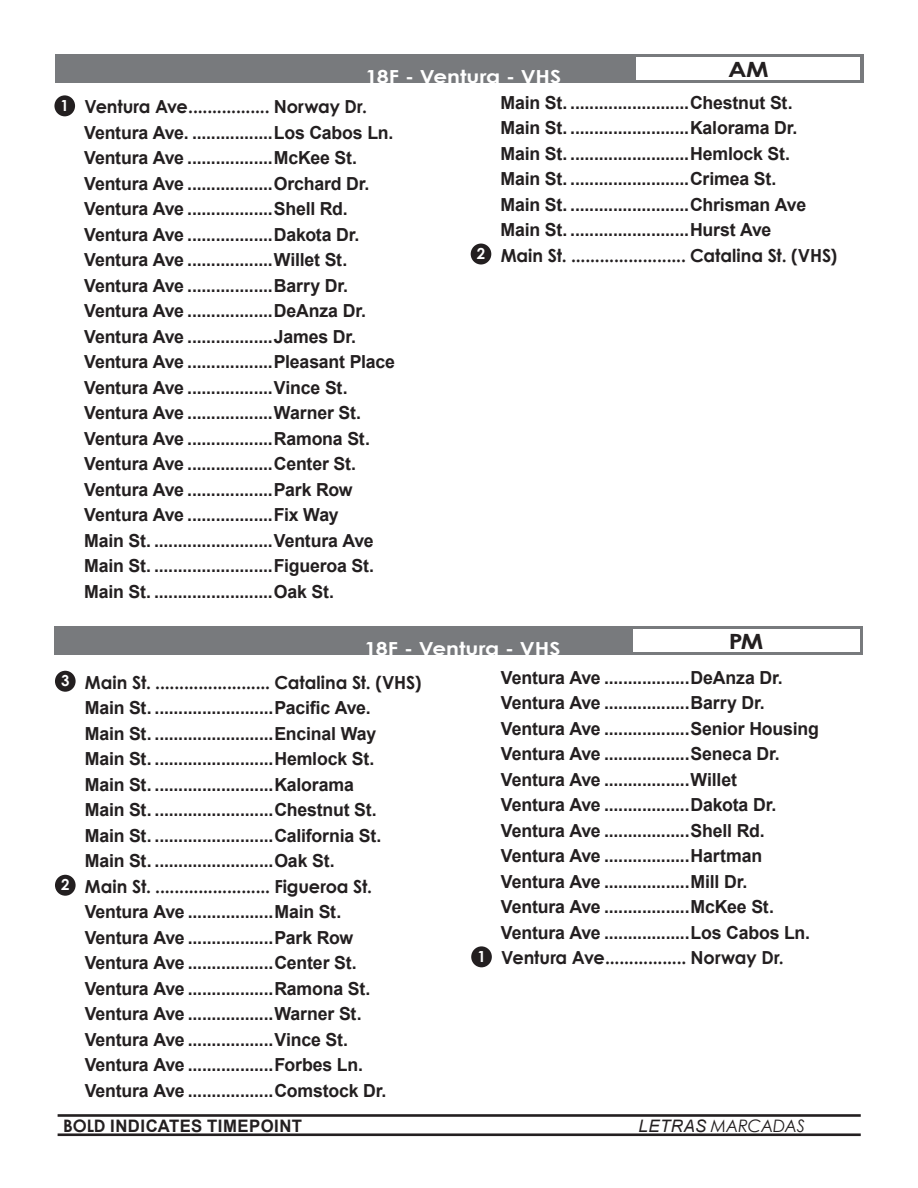
<style>
.page{position:relative;width:918px;height:1188px;background:#fff}
.page>*{position:absolute;margin:0;border:0;box-sizing:border-box;transform-origin:0 0}
.t1{font:700 21px "Century Gothic";color:#231f20;scale:1.19 1}
.Stop_List_Body{font:700 18px/25.5px "Arial";letter-spacing:-.01em;color:#231f20}
.Stop_List_Timepoints{font:700 18px "Century Gothic";letter-spacing:-.005em;color:#231f20}
.Route_Header{font:700 18px "Century Gothic";color:#fff;scale:1.19 1}
.Stop_List_Timepoint{font:700 17.25px "Arial";letter-spacing:.03em;color:#231f20}
.Stop_List_Timepoint-2{font:italic 17.25px "Century Gothic";letter-spacing:-.025em;color:#231f20}
.t2{font:700 15.3px "Century Gothic";color:#fff}
.s1{font-family:"Century Gothic"}
.s2{font-family:"Arial"}
</style>
<div class="page">
<hr style="left:58px;top:1114px;width:803px;height:3px;background:#231f20">
<hr style="left:58px;top:1133px;width:803px;height:3px;background:#231f20">
<div style="left:54px;top:95px;width:21px;height:21px;background:#231f20;border-radius:50%"></div>
<div style="left:471px;top:244px;width:20px;height:21px;background:#231f20;border-radius:50%"></div>
<div style="left:55px;top:55px;width:808px;height:28px;background:#787a7d"></div>
<div style="left:637px;top:58px;width:223px;height:22px;background:#fff"></div>
<div style="left:54px;top:627px;width:808px;height:28px;background:#787a7d"></div>
<div style="left:633px;top:630px;width:227px;height:22px;background:#fff"></div>
<div style="left:55px;top:671px;width:21px;height:21px;background:#231f20;border-radius:50%"></div>
<div style="left:55px;top:875px;width:21px;height:21px;background:#231f20;border-radius:50%"></div>
<div style="left:471px;top:946px;width:21px;height:21px;background:#231f20;border-radius:50%"></div>
<p class="Route_Header" style="left:366px;top:63px;width:166px">18F - Ventura - VHS</p>
<p class="t1" style="left:728px;top:53px;width:36px">AM</p>
<p class="t2" style="left:61px;top:93px;width:10px">1</p>
<p class="Stop_List_Timepoints" style="left:84px;top:93px;width:284px">Ventura Ave................. Norway Dr.</p>
<p class="Stop_List_Body" style="left:84px;top:120px;width:311px">Ventura Ave. .................Los Cabos Ln.</p>
<p class="Stop_List_Body" style="left:84px;top:145px;width:275px">Ventura Ave ..................McKee St.</p>
<p class="Stop_List_Body" style="left:84px;top:171px;width:287px">Ventura Ave ..................Orchard Dr.<br>Ventura Ave ..................Shell Rd.</p>
<p class="Stop_List_Body" style="left:84px;top:222px;width:312px">Ventura Ave ..................Dakota Dr.<br>Ventura Ave ..................Willet St.<br>Ventura Ave ..................Barry Dr.<br>Ventura Ave ..................DeAnza Dr.<br>Ventura Ave ..................James Dr.<br>Ventura Ave ..................Pleasant Place Ventura Ave ..................Vince St.<br>Ventura Ave ..................Warner St.<br>Ventura Ave ..................Ramona St.<br>Ventura Ave ..................Center St.</p>
<p class="Stop_List_Body" style="left:84px;top:477px;width:270px">Ventura Ave ..................Park Row</p>
<p class="Stop_List_Body" style="left:84px;top:502px;width:256px">Ventura Ave ..................Fix Way</p>
<p class="Stop_List_Body" style="left:84px;top:528px;width:291px;text-align:justify">Main St. .........................Ventura Ave Main St. .........................Figueroa St.<br>Main St. .........................Oak St.</p>
<p class="Stop_List_Body" style="left:500px;top:90px;width:307px">Main St. .........................Chestnut St.<br>Main St. .........................Kalorama Dr.<br>Main St. .........................Hemlock St.<br>Main St. .........................Crimea St.<br>Main St. .........................Chrisman Ave Main St. .........................Hurst Ave</p>
<p class="t2" style="left:477px;top:242px;width:10px">2</p>
<p class="Stop_List_Timepoints" style="left:501px;top:241px;width:338px">Main St. ........................ Catalina St. (VHS)</p>
<p class="Route_Header" style="left:365px;top:635px;width:166px">18F - Ventura - VHS</p>
<p class="t1" style="left:729px;top:625px;width:31px">PM</p>
<p class="t2" style="left:61px;top:669px;width:10px">3</p>
<p class="Stop_List_Timepoints" style="left:85px;top:669px;width:338px">Main St. ........................ Catalina St. (VHS)</p>
<p class="Stop_List_Body" style="left:85px;top:695px;width:288px">Main St. .........................Pacific Ave.</p>
<p class="Stop_List_Body" style="left:85px;top:721px;width:298px">Main St. .........................Encinal Way Main St. .........................Hemlock St.<br>Main St. .........................Kalorama Main St. .........................Chestnut St.<br>Main St. .........................California St.<br>Main St. .........................Oak St.</p>
<p class="t2" style="left:61px;top:873px;width:10px">2</p>
<p class="Stop_List_Timepoints" style="left:85px;top:873px;width:289px">Main St. ........................ Figueroa St.</p>
<p class="Stop_List_Body" style="left:85px;top:899px;width:258px">Ventura Ave ..................Main St.</p>
<p class="Stop_List_Body" style="left:85px;top:925px;width:270px">Ventura Ave ..................Park Row</p>
<p class="Stop_List_Body" style="left:85px;top:950px;width:287px">Ventura Ave ..................Center St.<br>Ventura Ave ..................Ramona St.</p>
<p class="Stop_List_Body" style="left:85px;top:1001px;width:278px">Ventura Ave ..................Warner St.</p>
<p class="Stop_List_Body" style="left:85px;top:1027px;width:303px">Ventura Ave ..................Vince St.<br>Ventura Ave ..................Forbes Ln.<br>Ventura Ave ..................Comstock Dr.</p>
<p class="Stop_List_Body" style="left:501px;top:665px;width:320px">Ventura Ave ..................DeAnza Dr.<br>Ventura Ave ..................Barry Dr.<br>Ventura Ave ..................Senior Housing Ventura Ave ..................Seneca Dr.<br>Ventura Ave ..................Willet<br>Ventura Ave ..................Dakota Dr.<br>Ventura Ave ..................Shell Rd.<br>Ventura Ave ..................Hartman Ventura Ave ..................Mill Dr.<br>Ventura Ave ..................McKee St.<br>Ventura Ave ..................Los Cabos Ln.</p>
<p class="t2" style="left:477px;top:944px;width:10px">1</p>
<p class="Stop_List_Timepoints" style="left:501px;top:944px;width:284px">Ventura Ave................. Norway Dr.</p>
<p class="Stop_List_Timepoint" style="left:63px;top:1113px;width:240px"><span class="s1">BOLD</span> INDICATES TIMEPOINT</p>
<p class="Stop_List_Timepoint-2" style="left:639px;top:1113px;width:168px"><span class="s2">LETRAS</span> MARCADAS</p>
</div>
